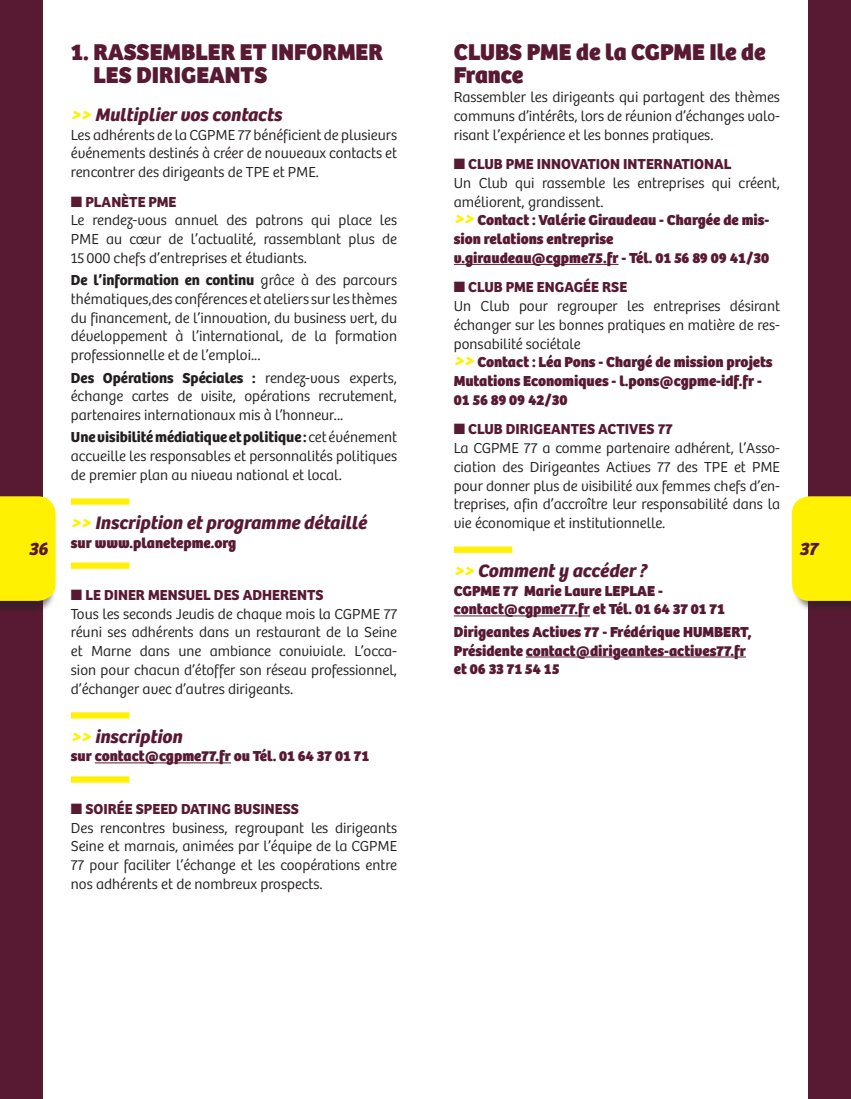
<style>
.page{position:relative;width:851px;height:1099px;background:#fff}
.page>*{position:absolute;margin:0;border:0;box-sizing:border-box;transform-origin:0 0}
.t1{font:800 23.75px/23.8px "Bree";color:#581a32}
.t2{font:italic 700 18.75px "Bree";color:#581a32}
.t3{font:300 15px/18.8px "Bree";color:#231f20;text-align:justify}
.t4{font:800 15px/18.8px "Bree";color:#581a32}
.s1{font-weight:700}
.s2{font-weight:300;color:#231f20}
.s3{font-weight:700;font-style:italic;font-size:18.75px;color:#fff101}
.s4{color:#581a32}
.s5{font-weight:700;color:#581a32}
.s6{font-weight:800;color:#581a32}
.s7{color:#fff101}
</style>
<div class="page">
<div style="left:808px;top:0;width:42px;height:1098px;background:#581a32"></div>
<div style="left:0;top:0;width:43px;height:1098px;background:#581a32"></div>
<div style="left:791px;top:496px;width:59px;height:117px;background:#231f20;opacity:.55"></div>
<div style="left:791px;top:496px;width:59px;height:105px;background:#fff101"></div>
<div style="left:0;top:497px;width:57px;height:117px;background:#231f20;opacity:.55"></div>
<div style="left:0;top:496px;width:56px;height:105px;background:#fff101"></div>
<hr style="left:454px;top:264px;width:164px;height:1px;background:#581a32">
<hr style="left:454px;top:615px;width:136px;height:1px;background:#581a32">
<hr style="left:525px;top:656px;width:220px;height:1px;background:#581a32">
<div style="left:454px;top:546px;width:58px;height:7px;background:#fff101"></div>
<hr style="left:95px;top:762px;width:136px;height:1px;background:#581a32">
<div style="left:71px;top:498px;width:58px;height:6px;background:#fff101"></div>
<div style="left:71px;top:562px;width:58px;height:6px;background:#fff101"></div>
<div style="left:71px;top:712px;width:58px;height:6px;background:#fff101"></div>
<div style="left:71px;top:776px;width:58px;height:6px;background:#fff101"></div>
<h1 class="t1" style="left:454px;top:40px;width:313px">CLUBS PME de la CGPME Ile de<br>France</h1>
<p class="t3" style="left:454px;top:88px;width:327px">Rassembler les dirigeants qui partagent des thèmes communs d’intérêts, lors de réunion d’échanges valo&shy;risant l’expérience et les bonnes pratiques.</p>
<p class="t4" style="left:454px;top:155px;width:327px">■ <span class="s1">CLUB PME INNOVATION INTERNATIONAL<br></span><span class="s2">Un Club qui rassemble les entreprises qui créent, améliorent, grandissent.<br></span><span class="s3">&gt;&gt;</span> Contact : Valérie Giraudeau - Chargée de mis&shy;sion relations entreprise v.giraudeau@cgpme75.fr - Tél. 01 56 89 09 41/30</p>
<p class="t3" style="left:454px;top:278px;width:327px;text-align:left"><span class="s4">■</span> <span class="s5">CLUB PME ENGAGÉE RSE<br></span>Un Club pour regrouper les entreprises désirant échanger sur les bonnes pratiques en matière de res&shy;ponsabilité sociétale<br><span class="s3">&gt;&gt;</span> <span class="s6">Contact : Léa Pons - Chargé de mission projets Mutations Economiques - l.pons@cgpme-idf.fr - 01 56 89 09 42/30</span></p>
<p class="t3" style="left:454px;top:420px;width:328px;text-align:left"><span class="s4">■</span> <span class="s5">CLUB DIRIGEANTES ACTIVES 77<br></span>La CGPME 77 a comme partenaire adhérent, l’Asso&shy;ciation des Dirigeantes Actives 77 des TPE et PME pour donner plus de visibilité aux femmes chefs d’en&shy;treprises, afin d’accroître leur responsabilité dans la vie économique et institutionnelle.</p>
<p class="t2" style="left:454px;top:559px;width:194px"><span class="s7">&gt;&gt;</span> Comment y accéder ?</p>
<p class="t4" style="left:454px;top:581px;width:272px">CGPME 77 Marie Laure LEPLAE - contact@cgpme77.fr et Tél. 01 64 37 01 71</p>
<p class="t4" style="left:454px;top:622px;width:299px">Dirigeantes Actives 77 - Frédérique HUMBERT,<br>Présidente contact@dirigeantes-actives77.fr et 06 33 71 54 15</p>
<h1 class="t1" style="left:93px;top:40px;width:291px;text-indent:-23px">1. RASSEMBLER ET INFORMER<br>LES DIRIGEANTS</h1>
<p class="t2" style="left:71px;top:104px;width:212px"><span class="s7">&gt;&gt;</span> Multiplier vos contacts</p>
<p class="t3" style="left:71px;top:126px;width:328px">Les adhérents de la CGPME 77 bénéficient de plusieurs événements destinés à créer de nouveaux contacts et rencontrer des dirigeants de TPE et PME.</p>
<p class="t3" style="left:71px;top:192px;width:328px;text-align:left"><span class="s4">■</span> <span class="s5">PLANÈTE PME<br></span>Le rendez-vous annuel des patrons qui place les PME au cœur de l’actualité, rassemblant plus de 15000 chefs d’entreprises et étudiants.</p>
<p class="t3" style="left:71px;top:271px;width:327px"><span class="s1">De l’information en continu</span> grâce à des parcours thématiques,des conférences et ateliers sur les thèmes du financement, de l’innovation, du business vert, du développement à l’international, de la formation professionnelle et de l’emploi...</p>
<p class="t3" style="left:71px;top:368px;width:327px"><span class="s1">Des Opérations Spéciales :</span> rendez-vous experts, échange cartes de visite, opérations recrutement, partenaires internationaux mis à l’honneur...</p>
<p class="t3" style="left:71px;top:428px;width:328px"><span class="s1">Une visibilité médiatique et politique :</span> cet événement accueille les responsables et personnalités politiques de premier plan au niveau national et local.</p>
<p class="t2" style="left:71px;top:511px;width:297px"><span class="s7">&gt;&gt;</span> Inscription et programme détaillé</p>
<p class="t4" style="left:71px;top:533px;width:167px">sur www.planetepme.org</p>
<p class="t3" style="left:71px;top:586px;width:328px;text-align:left"><span class="s4">■</span> <span class="s5">LE DINER MENSUEL DES ADHERENTS<br></span>Tous les seconds Jeudis de chaque mois la CGPME 77 réuni ses adhérents dans un restaurant de la Seine et Marne dans une ambiance conviviale. L’occa&shy;sion pour chacun d’étoffer son réseau professionnel, d’échanger avec d’autres dirigeants.</p>
<p class="t2" style="left:71px;top:725px;width:113px"><span class="s7">&gt;&gt;</span> inscription</p>
<p class="t4" style="left:71px;top:747px;width:300px">sur contact@cgpme77.fr ou Tél. 01 64 37 01 71</p>
<p class="t3" style="left:71px;top:799px;width:327px;text-align:left"><span class="s4">■</span> <span class="s5">SOIRÉE SPEED DATING BUSINESS<br></span>Des rencontres business, regroupant les dirigeants Seine et marnais, animées par l’équipe de la CGPME 77 pour faciliter l’échange et les coopérations entre nos adhérents et de nombreux prospects.</p>
<p class="t2" style="left:28px;top:538px;width:21px">36</p>
<p class="t2" style="left:799px;top:538px;width:20px">37</p>
</div>
